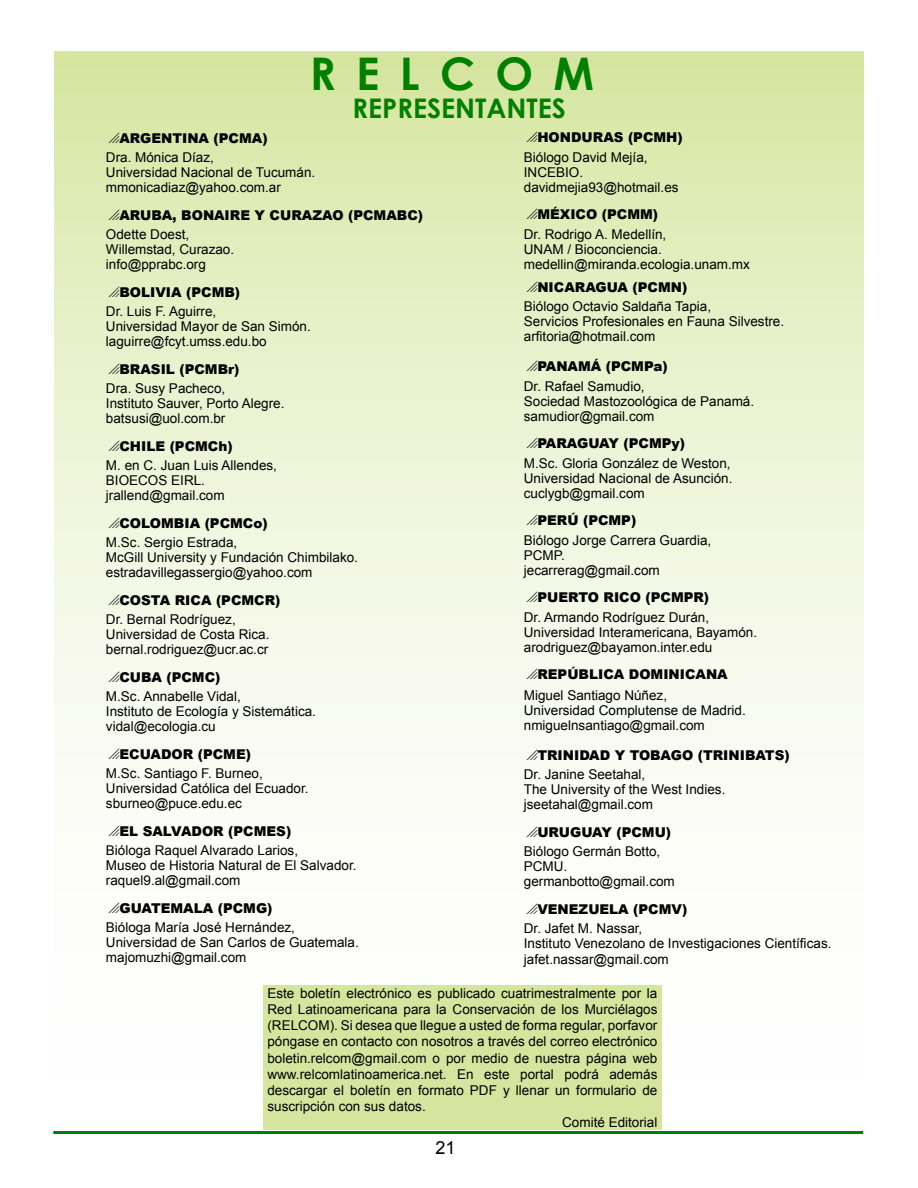
<style>
.page{position:relative;width:918px;height:1188px;background:#fff}
.page>*{position:absolute;margin:0;border:0;box-sizing:border-box;transform-origin:0 0}
.t1{font:700 45px "Century Gothic";letter-spacing:.45em;color:#008000}
.t2{font:700 27px "Century Gothic";color:#008000}
.t3{font:18px "Arial";color:#000}
.t4{font:13.5px/15px "Arial";color:#000}
.t5{font:900 13.5px/19.2px "Arial";color:#000}
.s1{font-weight:400}
.s2{font-weight:900}
</style>
<div class="page">
<div style="left:55px;top:52px;width:808px;height:1078px;background:linear-gradient(to bottom,#dbe9ad,#fff)"></div>
<hr style="left:53px;top:1131px;width:810px;height:3px;background:#008000">
<div style="left:263px;top:986px;width:399px;height:144px;background:#d5e59d"></div>
<h1 class="t1" style="left:310px;top:40px;width:285px">RELCOM</h1>
<h2 class="t2" style="left:353px;top:88px;width:215px">REPRESENTANTES</h2>
<p class="t5" style="left:106px;top:128px;width:163px">□ARGENTINA (PCMA)<br><span class="s1">Dra. Mónica Díaz,</span></p>
<p class="t4" style="left:106px;top:165px;width:211px">Universidad Nacional de Tucumán. mmonicadiaz@yahoo.com.ar</p>
<p class="t5" style="left:106px;top:205px;width:319px">□ARUBA, BONAIRE Y CURAZAO (PCMABC)<br><span class="s1">Odette Doest,</span></p>
<p class="t4" style="left:106px;top:242px;width:130px">Willemstad, Curazao. info@pprabc.org</p>
<p class="t4" style="left:106px;top:283px;width:136px;line-height:19.2px">□<span class="s2">BOLIVIA (PCMB)<br></span>Dr. Luis F. Aguirre,</p>
<p class="t4" style="left:106px;top:319px;width:206px">Universidad Mayor de San Simón. laguirre@fcyt.umss.edu.bo</p>
<p class="t4" style="left:106px;top:360px;width:135px;line-height:19.2px">□<span class="s2">BRASIL (PCMBr)<br></span>Dra. Susy Pacheco,</p>
<p class="t4" style="left:106px;top:396px;width:180px">Instituto Sauver, Porto Alegre. batsusi@uol.com.br</p>
<p class="t4" style="left:106px;top:437px;width:173px;line-height:19.2px">□<span class="s2">CHILE (PCMCh)<br></span>M. en C. Juan Luis Allendes,</p>
<p class="t4" style="left:106px;top:473px;width:120px">BIOECOS EIRL. jrallend@gmail.com</p>
<p class="t4" style="left:106px;top:514px;width:163px;line-height:19.2px">□<span class="s2">COLOMBIA (PCMCo)<br></span>M.Sc. Sergio Estrada,</p>
<p class="t4" style="left:106px;top:550px;width:254px">McGill University y Fundación Chimbilako. estradavillegassergio@yahoo.com</p>
<p class="t4" style="left:106px;top:591px;width:176px;line-height:19.2px">□<span class="s2">COSTA RICA (PCMCR)<br></span>Dr. Bernal Rodríguez,</p>
<p class="t4" style="left:106px;top:627px;width:165px">Universidad de Costa Rica. bernal.rodriguez@ucr.ac.cr</p>
<p class="t4" style="left:106px;top:668px;width:136px;line-height:19.2px">□<span class="s2">CUBA (PCMC)<br></span>M.Sc. Annabelle Vidal,</p>
<p class="t4" style="left:106px;top:704px;width:212px">Instituto de Ecología y Sistemática. vidal@ecologia.cu</p>
<p class="t4" style="left:106px;top:745px;width:158px;line-height:19.2px">□<span class="s2">ECUADOR (PCME)<br></span>M.Sc. Santiago F. Burneo,</p>
<p class="t4" style="left:106px;top:781px;width:204px">Universidad Católica del Ecuador. sburneo@puce.edu.ec</p>
<p class="t4" style="left:106px;top:822px;width:194px;line-height:19.2px">□<span class="s2">EL SALVADOR (PCMES)<br></span>Bióloga Raquel Alvarado Larios,</p>
<p class="t4" style="left:106px;top:858px;width:252px">Museo de Historia Natural de El Salvador. raquel9.al@gmail.com</p>
<p class="t4" style="left:106px;top:899px;width:191px;line-height:19.2px">□<span class="s2">GUATEMALA (PCMG)<br></span>Bióloga María José Hernández,</p>
<p class="t4" style="left:106px;top:935px;width:254px">Universidad de San Carlos de Guatemala. majomuzhi@gmail.com</p>
<p class="t4" style="left:524px;top:128px;width:160px;line-height:19.2px">□<span class="s2">HONDURAS (PCMH)<br></span>Biólogo David Mejía,</p>
<p class="t4" style="left:524px;top:164px;width:156px">INCEBIO. davidmejia93@hotmail.es</p>
<p class="t4" style="left:524px;top:205px;width:144px;line-height:19.2px">□<span class="s2">MÉXICO (PCMM)<br></span>Dr. Rodrigo A. Medellín,</p>
<p class="t4" style="left:524px;top:241px;width:228px">UNAM / Bioconciencia. medellin@miranda.ecologia.unam.mx</p>
<p class="t4" style="left:524px;top:278px;width:189px;line-height:19.2px">□<span class="s2">NICARAGUA (PCMN)<br></span>Biólogo Octavio Saldaña Tapia,</p>
<p class="t4" style="left:524px;top:314px;width:262px">Servicios Profesionales en Fauna Silvestre. arfitoria@hotmail.com</p>
<p class="t4" style="left:524px;top:357px;width:145px;line-height:19.2px">□<span class="s2">PANAMÁ (PCMPa)<br></span>Dr. Rafael Samudio,</p>
<p class="t4" style="left:524px;top:393px;width:232px">Sociedad Mastozoológica de Panamá. samudior@gmail.com</p>
<p class="t4" style="left:524px;top:434px;width:208px;line-height:19.2px">□<span class="s2">PARAGUAY (PCMPy)<br></span>M.Sc. Gloria González de Weston,</p>
<p class="t4" style="left:524px;top:470px;width:210px">Universidad Nacional de Asunción. cuclygb@gmail.com</p>
<p class="t4" style="left:524px;top:511px;width:189px;line-height:19.2px">□<span class="s2">PERÚ (PCMP)<br></span>Biólogo Jorge Carrera Guardia,</p>
<p class="t4" style="left:524px;top:547px;width:137px">PCMP. jecarrerag@gmail.com</p>
<p class="t4" style="left:524px;top:588px;width:187px;line-height:19.2px">□<span class="s2">PUERTO RICO (PCMPR)<br></span>Dr. Armando Rodríguez Durán,</p>
<p class="t4" style="left:524px;top:624px;width:235px">Universidad Interamericana, Bayamón. arodriguez@bayamon.inter.edu</p>
<p class="t4" style="left:524px;top:664px;width:205px;line-height:20.4px">□<span class="s2">REPÚBLICA DOMINICANA<br></span>Miguel Santiago Núñez,</p>
<p class="t4" style="left:524px;top:703px;width:224px">Universidad Complutense de Madrid. nmiguelnsantiago@gmail.com</p>
<p class="t5" style="left:524px;top:745px;width:267px">□TRINIDAD Y TOBAGO (TRINIBATS)<br><span class="s1">Dr. Janine Seetahal,</span></p>
<p class="t4" style="left:524px;top:782px;width:203px">The University of the West Indies. jseetahal@gmail.com</p>
<p class="t4" style="left:524px;top:823px;width:149px;line-height:19.2px">□<span class="s2">URUGUAY (PCMU)<br></span>Biólogo Germán Botto,</p>
<p class="t4" style="left:524px;top:859px;width:152px">PCMU. germanbotto@gmail.com</p>
<p class="t4" style="left:524px;top:900px;width:165px;line-height:19.2px">□<span class="s2">VENEZUELA (PCMV)<br></span>Dr. Jafet M. Nassar,</p>
<p class="t4" style="left:524px;top:935px;width:309px;line-height:16.2px">Instituto Venezolano de Investigaciones Científicas. jafet.nassar@gmail.com</p>
<p class="t4" style="left:267px;top:985px;width:391px">Este boletín electrónico es publicado cuatrimestralmente por la</p>
<p class="t4" style="left:267px;top:1002px;width:391px">Red Latinoamericana para la Conservación de los Murciélagos</p>
<p class="t4" style="left:267px;top:1018px;width:391px">(RELCOM). Si desea que llegue a usted de forma regular, porfavor</p>
<p class="t4" style="left:267px;top:1034px;width:391px">póngase en contacto con nosotros a través del correo electrónico</p>
<p class="t4" style="left:267px;top:1050px;width:392px">boletin.relcom@gmail.com o por medio de nuestra página web</p>
<p class="t4" style="left:267px;top:1066px;width:392px">www.relcomlatinoamerica.net. En este portal podrá además</p>
<p class="t4" style="left:267px;top:1083px;width:392px">descargar el boletín en formato PDF y llenar un formulario de</p>
<p class="t4" style="left:267px;top:1099px;width:160px">suscripción con sus datos.</p>
<p class="t4" style="left:562px;top:1115px;width:97px">Comité Editorial</p>
<h3 class="t3" style="left:449px;top:1135px;width:22px">10</h3>
<h3 class="t3" style="left:435px;top:1135px;width:22px">21</h3>
</div>
